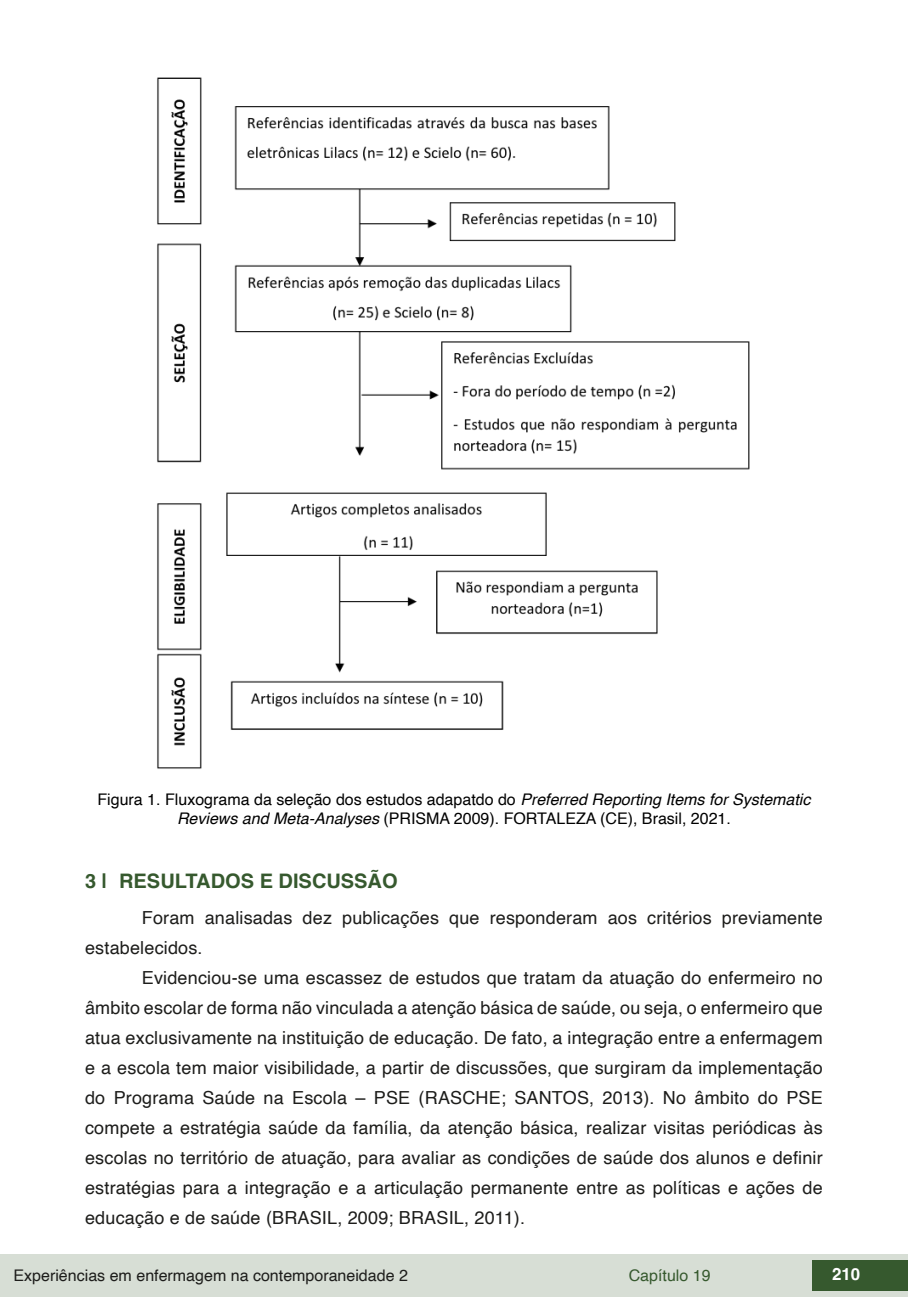
<style>
.page{position:relative;width:908px;height:1304px;background:#fff}
.page>*{position:absolute;margin:0;border:0;box-sizing:border-box;transform-origin:0 0}
.t1{font:700 20px "Helvetica";color:#36592e}
.t2{font:18px/30px "Helvetica";letter-spacing:.01em;color:#1d1d1b}
.t3{font:700 16.8px "Helvetica";color:#fff}
.t4{font:16px/19.2px "Helvetica";color:#000;text-align:center}
.t5{font:16px "Helvetica";color:#1d1d1b}
.t6{font:16px "Helvetica";color:#36592e}
.s1{font-style:italic}
</style>
<div class="page">
<div style="left:0;top:1254px;width:906px;height:43px;background:#d7ded5"></div>
<div style="left:812px;top:1261px;width:95px;height:30px;background:#36592e"></div>
<img style="left:157px;top:77px;width:593px;height:692px">
<p class="t4" style="left:97px;top:790px;width:714px">Figura 1. Fluxograma da seleção dos estudos adapatdo do <span class="s1">Preferred Reporting Items for Systematic<br>Reviews and Meta-Analyses</span> (PRISMA 2009). FORTALEZA (CE), Brasil, 2021.</p>
<p class="t1" style="left:85px;top:869px;width:314px">3 | RESULTADOS E DISCUSSÃO</p>
<p class="t2" style="left:85px;top:903px;width:738px;text-indent:57px">Foram analisadas dez publicações que responderam aos critérios previamente estabelecidos.</p>
<p class="t2" style="left:85px;top:963px;width:738px;text-align:justify;text-indent:57px">Evidenciou-se uma escassez de estudos que tratam da atuação do enfermeiro no âmbito escolar de forma não vinculada a atenção básica de saúde, ou seja, o enfermeiro que atua exclusivamente na instituição de educação. De fato, a integração entre a enfermagem e a escola tem maior visibilidade, a partir de discussões, que surgiram da implementação do Programa Saúde na Escola – PSE (RASCHE; SANTOS, 2013). No âmbito do PSE compete a estratégia saúde da família, da atenção básica, realizar visitas periódicas às escolas no território de atuação, para avaliar as condições de saúde dos alunos e definir estratégias para a integração e a articulação permanente entre as políticas e ações de educação e de saúde (BRASIL, 2009; BRASIL, 2011).</p>
<p class="t5" style="left:14px;top:1263px;width:395px">Experiências em enfermagem na contemporaneidade 2</p>
<p class="t6" style="left:628px;top:1263px;width:83px">Capítulo 19</p>
<p class="t3" style="left:831px;top:1264px;width:30px">210</p>
</div>
